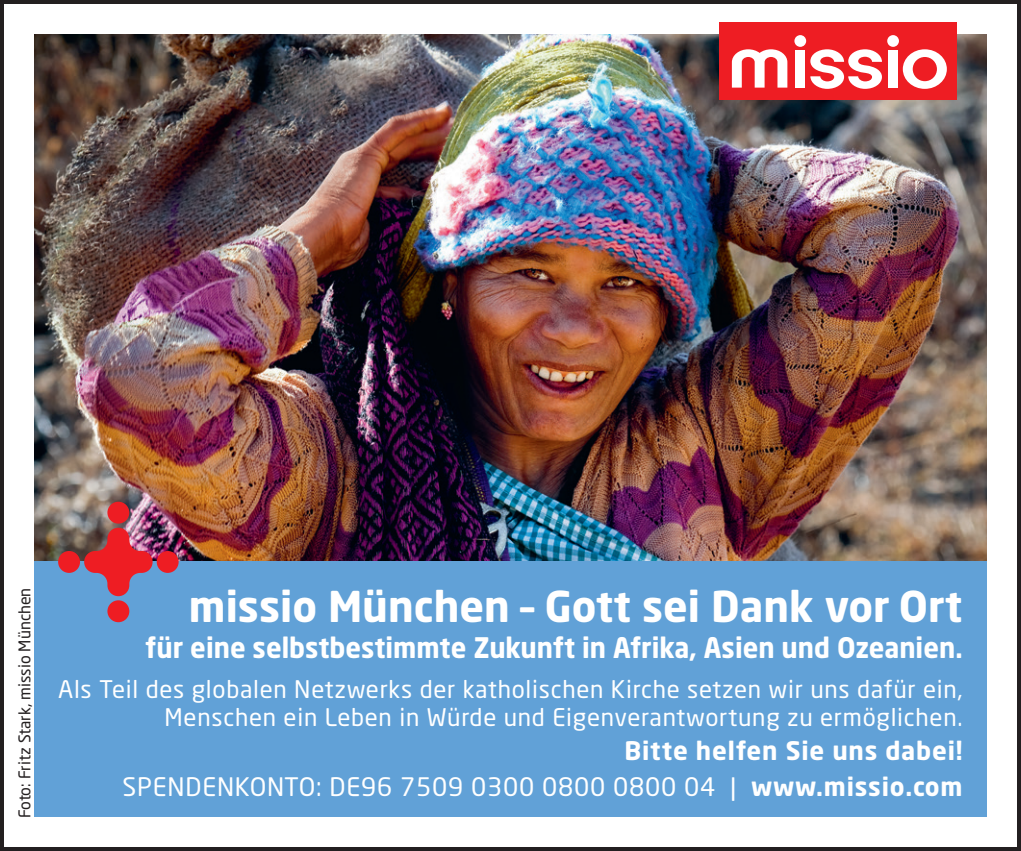
<style>
.page{position:relative;width:1021px;height:851px;background:#fff}
.page>*{position:absolute;margin:0;border:0;box-sizing:border-box;transform-origin:0 0}
.t1{font:700 42px "Neo Sans Std";color:#fff}
.t2{font:700 28px "Neo Sans Std";color:#fff;scale:.95 1}
.t3{font:700 25.2px/36px "Neo Sans Std";letter-spacing:.03em;color:#fff;text-align:right}
.t4{font:24px/28px "Neo Sans Std";letter-spacing:.03em;color:#fff;text-align:right}
.t5{font:16px "Neo Sans Std";color:#231f20}
.s1{font-weight:400}
</style>
<div class="page">
<img style="left:34px;top:34px;width:952px;height:527px">
<div style="left:34px;top:561px;width:952px;height:255px;background:#61a1d7"></div>
<div style="left:719px;top:23px;width:237px;height:77px;background:#ee1d23"></div>
<svg style="left:732px;top:49px;width:55px;height:39px"></svg>
<svg style="left:810px;top:49px;width:72px;height:40px"></svg>
<div style="left:794px;top:51px;width:10px;height:37px;background:#fff"></div>
<div style="left:794px;top:35px;width:12px;height:12px;background:#fff;border-radius:50%"></div>
<div style="left:887px;top:51px;width:10px;height:37px;background:#fff"></div>
<div style="left:887px;top:35px;width:12px;height:12px;background:#fff;border-radius:50%"></div>
<svg style="left:902px;top:49px;width:44px;height:40px"></svg>
<div style="left:58px;top:551px;width:22px;height:22px;background:#ee1d23;border-radius:50%"></div>
<div style="left:157px;top:551px;width:22px;height:22px;background:#ee1d23;border-radius:50%"></div>
<div style="left:107px;top:600px;width:22px;height:22px;background:#ee1d23;border-radius:50%"></div>
<div style="left:107px;top:501px;width:22px;height:22px;background:#ee1d23;border-radius:50%"></div>
<img style="left:84px;top:527px;width:69px;height:69px">
<div style="left:0;top:0;width:1020px;height:850px;border:4px solid #231f20"></div>
<p class="t5" style="left:15px;top:818px;width:232px;rotate:-90deg">Foto: Fritz Stark, missio München</p>
<h1 class="t1" style="left:189px;top:579px;width:775px">missio München – Gott sei Dank vor Ort</h1>
<p class="t2" style="left:145px;top:629px;width:861px">für eine selbstbestimmte Zukunft in Afrika, Asien und Ozeanien.</p>
<p class="t4" style="left:58px;top:674px;width:906px">Als Teil des globalen Netzwerks der katholischen Kirche setzen wir uns dafür ein,<br>Menschen ein Leben in Würde und Eigenverantwortung zu ermöglichen.</p>
<p class="t3" style="left:123px;top:731px;width:841px">Bitte helfen Sie uns dabei!<br><span class="s1">SPENDENKONTO: DE96 7509 0300 0800 0800 04 |</span> www.missio.com</p>
</div>
